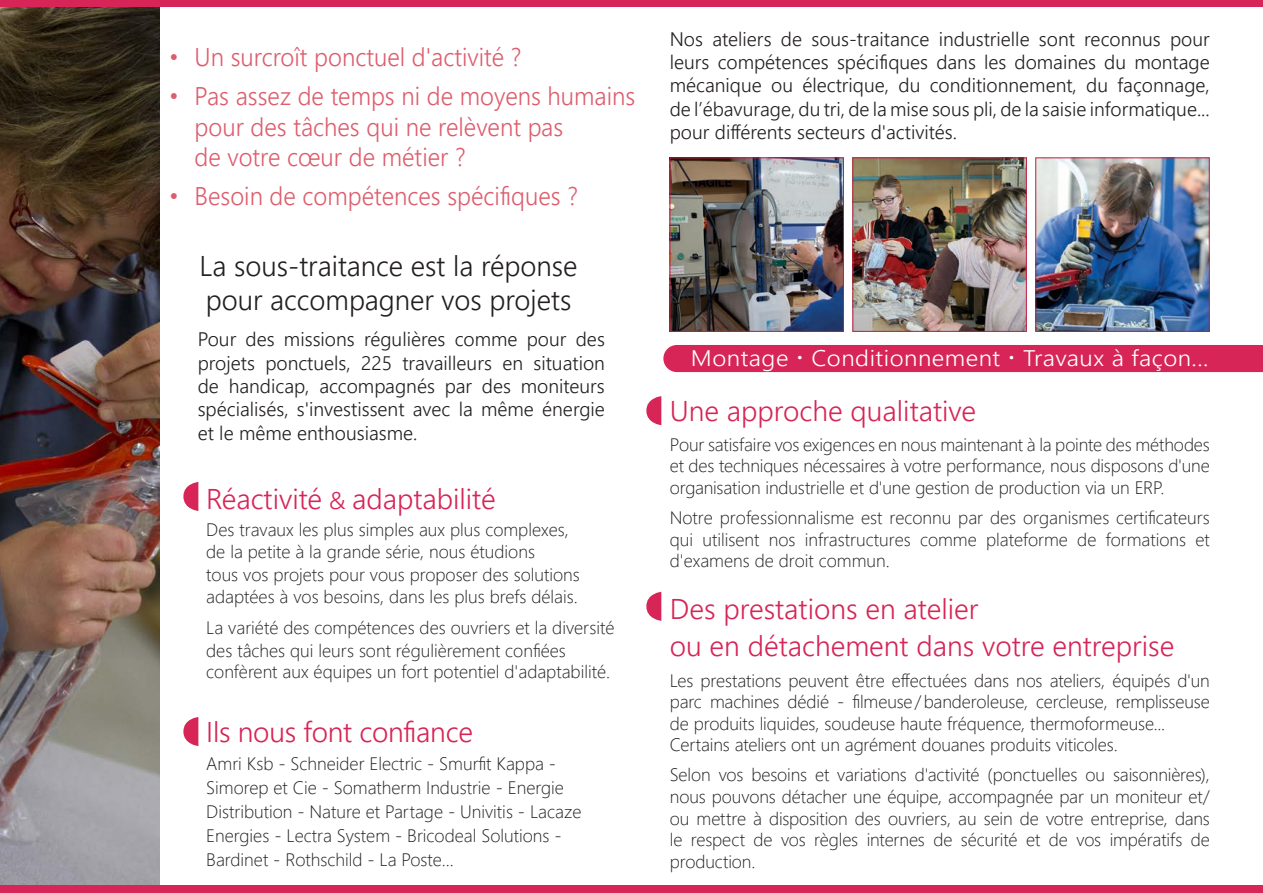
<style>
.page{position:relative;width:1263px;height:893px;background:#fff}
.page>*{position:absolute;margin:0;border:0;box-sizing:border-box;transform-origin:0 0}
.t1{font:300 28.5px/37.8px "Segoe UI";color:#d62556}
.t2{font:300 28.5px/34.2px "Segoe UI";color:#231f20}
.t3{font:300 25.5px/30.6px "Segoe UI";color:#dd5d6d;scale:.95 1}
.t4{font:300 22.5px "Segoe UI";letter-spacing:.02em;color:#fff;scale:1.08 1}
.t5{font:300 19.5px/23.4px "Segoe UI";color:#231f20;text-align:justify}
.t6{font:300 18px/21.6px "Segoe UI";color:#231f20}
.s1{font-style:inherit}
.s2{font-size:24px}
</style>
<div class="page">
<img style="left:0;top:6px;width:159px;height:879px">
<div style="left:0;top:0;width:1263px;height:6px;background:#d62556"></div>
<div style="left:0;top:885px;width:1263px;height:8px;background:#d62556"></div>
<img style="left:672px;top:160px;width:170px;height:170px">
<div style="left:670px;top:158px;width:174px;height:174px;border:1px solid #c41e40"></div>
<img style="left:855px;top:160px;width:169px;height:170px">
<div style="left:853px;top:158px;width:173px;height:174px;border:1px solid #c41e40"></div>
<img style="left:1037px;top:160px;width:170px;height:170px">
<div style="left:1035px;top:158px;width:174px;height:174px;border:1px solid #c41e40"></div>
<svg style="left:183px;top:482px;width:15px;height:29px"></svg>
<svg style="left:646px;top:396px;width:15px;height:29px"></svg>
<svg style="left:646px;top:592px;width:15px;height:29px"></svg>
<svg style="left:183px;top:717px;width:15px;height:29px"></svg>
<div style="left:663px;top:345px;width:600px;height:27px;background:#d62556"></div>
<p class="t3" style="left:169px;top:39px;width:372px"><span class="s1">•</span> Un surcroît ponctuel d'activité ?</p>
<p class="t3" style="left:195px;top:78px;width:465px;text-indent:-26px"><span class="s1">•</span> Pas assez de temps ni de moyens humains pour des tâches qui ne relèvent pas<br>de votre cœur de métier ?</p>
<p class="t3" style="left:169px;top:179px;width:432px"><span class="s1">•</span> Besoin de compétences spécifiques ?</p>
<p class="t2" style="left:200px;top:246px;width:379px">La sous-traitance est la réponse pour accompagner vos projets</p>
<p class="t5" style="left:198px;top:326px;width:409px">Pour des missions régulières comme pour des projets ponctuels, 225 travailleurs en situation de handicap, accompagnés par des moniteurs spécialisés, s'investissent avec la même énergie et le même enthousiasme.</p>
<p class="t1" style="left:206px;top:477px;width:291px">Réactivité <span class="s2">&amp;</span> adaptabilité</p>
<p class="t6" style="left:206px;top:516px;width:375px;line-height:22.5px">Des travaux les plus simples aux plus complexes, de la petite à la grande série, nous étudions<br>tous vos projets pour vous proposer des solutions adaptées à vos besoins, dans les plus brefs délais.</p>
<p class="t6" style="left:206px;top:615px;width:410px;line-height:22px">La variété des compétences des ouvriers et la diversité des tâches qui leurs sont régulièrement confiées confèrent aux équipes un fort potentiel d'adaptabilité.</p>
<p class="t1" style="left:206px;top:710px;width:268px">Ils nous font confiance</p>
<p class="t6" style="left:206px;top:750px;width:377px;line-height:24px">Amri Ksb - Schneider Electric - Smurfit Kappa - Simorep et Cie - Somatherm Industrie - Energie Distribution - Nature et Partage - Univitis - Lacaze Energies - Lectra System - Bricodeal Solutions - Bardinet - Rothschild - La Poste...</p>
<p class="t5" style="left:670px;top:25px;width:542px">Nos ateliers de sous-traitance industrielle sont reconnus pour leurs compétences spécifiques dans les domaines du montage mécanique ou électrique, du conditionnement, du façonnage, de l’ébavurage, du tri, de la mise sous pli, de la saisie informatique... pour différents secteurs d'activités.</p>
<p class="t4" style="left:691px;top:337px;width:481px">Montage Conditionnement Travaux à façon...</p>
<p class="t1" style="left:670px;top:389px;width:308px">Une approche qualitative</p>
<p class="t6" style="left:670px;top:432px;width:542px;text-align:justify">Pour satisfaire vos exigences en nous maintenant à la pointe des méthodes et des techniques nécessaires à votre performance, nous disposons d'une organisation industrielle et d'une gestion de production via un ERP.</p>
<p class="t6" style="left:670px;top:505px;width:542px;text-align:justify">Notre professionnalisme est reconnu par des organismes certificateurs qui utilisent nos infrastructures comme plateforme de formations et d'examens de droit commun.</p>
<p class="t1" style="left:670px;top:587px;width:506px">Des prestations en atelier<br>ou en détachement dans votre entreprise</p>
<p class="t6" style="left:670px;top:668px;width:542px">Les prestations peuvent être effectuées dans nos ateliers, équipés d'un parc machines dédié - filmeuse / banderoleuse, cercleuse, remplisseuse de produits liquides, soudeuse haute fréquence, thermoformeuse...<br>Certains ateliers ont un agrément douanes produits viticoles.</p>
<p class="t6" style="left:670px;top:762px;width:542px;text-align:justify">Selon vos besoins et variations d'activité (ponctuelles ou saisonnières), nous pouvons détacher une équipe, accompagnée par un moniteur et/ ou mettre à disposition des ouvriers, au sein de votre entreprise, dans le respect de vos règles internes de sécurité et de vos impératifs de production.</p>
</div>
